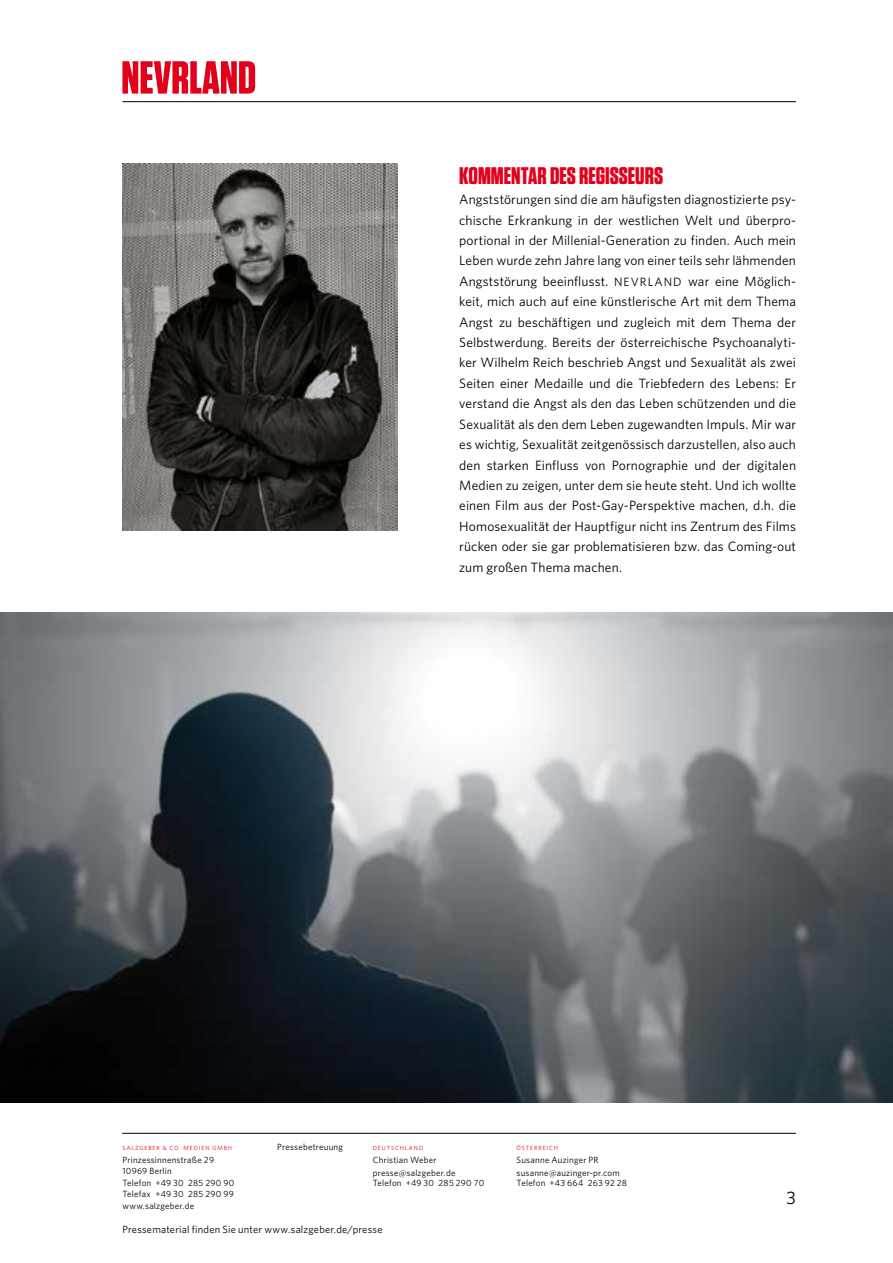
<style>
.page{position:relative;width:893px;height:1263px;background:#fff}
.page>*{position:absolute;margin:0;border:0;box-sizing:border-box;transform-origin:0 0}
.t1{font:700 24px "Tungsten";color:#e2001a}
.t2{font:18px "Whitney HTF";color:#000}
.t3{font:13.5px/20.4px "Whitney HTF";letter-spacing:.01em;color:#000;text-align:justify}
.t4{font:10.5px "Whitney HTF";letter-spacing:.02em;color:#000}
.t5{font:9px/12.6px "Whitney HTF";letter-spacing:.025em;color:#000}
.t6{font:6px "Whitney HTF";letter-spacing:.145em;color:#e2001a}
.s1{font-size:12px}
</style>
<div class="page">
<hr style="left:122px;top:101px;width:674px;height:1px;background:#000">
<hr style="left:122px;top:1133px;width:674px;height:1px;background:#000">
<svg style="left:122px;top:61px;width:133px;height:33px"></svg>
<img style="left:122px;top:163px;width:276px;height:368px">
<img style="left:0;top:612px;width:893px;height:490px">
<h1 class="t1" style="left:459px;top:163px;width:205px">KOMMENTAR DES REGISSEURS</h1>
<p class="t3" style="left:459px;top:189px;width:338px">Angststörungen sind die am häufigsten diagnostizierte psy&shy;chische Erkrankung in der westlichen Welt und überpro&shy;portional in der Millenial-Generation zu finden. Auch mein Leben wurde zehn Jahre lang von einer teils sehr lähmenden Angststörung beeinflusst. <span class="s1">NEVRLAND</span> war eine Möglich&shy;keit, mich auch auf eine künstlerische Art mit dem Thema Angst zu beschäftigen und zugleich mit dem Thema der Selbstwerdung. Bereits der österreichische Psychoanalyti&shy;ker Wilhelm Reich beschrieb Angst und Sexualität als zwei Seiten einer Medaille und die Triebfedern des Lebens: Er verstand die Angst als den das Leben schützenden und die Sexualität als den dem Leben zugewandten Impuls. Mir war es wichtig, Sexualität zeitgenössisch darzustellen, also auch den starken Einfluss von Pornographie und der digitalen Medien zu zeigen, unter dem sie heute steht. Und ich wollte einen Film aus der Post-Gay-Perspektive machen, d.h. die Homosexualität der Hauptfigur nicht ins Zentrum des Films rücken oder sie gar problematisieren bzw. das Coming-out zum großen Thema machen.</p>
<p class="t6" style="left:122px;top:1145px;width:111px">SALZGEBER &amp; CO. MEDIEN GMBH</p>
<p class="t5" style="left:122px;top:1154px;width:93px;line-height:10.5px">Prinzessinnenstraße 29<br>10969 Berlin</p>
<p class="t5" style="left:122px;top:1178px;width:113px;line-height:10.5px">Telefon +49 30 285 290 90<br>Telefax +49 30 285 290 99</p>
<p class="t5" style="left:122px;top:1200px;width:73px">www.salzgeber.de</p>
<p class="t5" style="left:277px;top:1141px;width:67px">Pressebetreuung</p>
<p class="t6" style="left:373px;top:1145px;width:52px">DEUTSCHLAND</p>
<p class="t5" style="left:373px;top:1153px;width:84px">Christian Weber presse@salzgeber.de</p>
<p class="t5" style="left:373px;top:1176px;width:113px">Telefon +49 30 285 290 70</p>
<p class="t6" style="left:516px;top:1145px;width:43px">ÖSTERREICH</p>
<p class="t5" style="left:516px;top:1153px;width:105px">Susanne Auzinger PR susanne@auzinger-pr.com</p>
<p class="t5" style="left:516px;top:1176px;width:112px">Telefon +43 664 263 92 28</p>
<h2 class="t2" style="left:787px;top:1187px;width:11px">3</h2>
<p class="t4" style="left:122px;top:1223px;width:261px">Pressematerial finden Sie unter www.salzgeber.de/presse</p>
</div>
